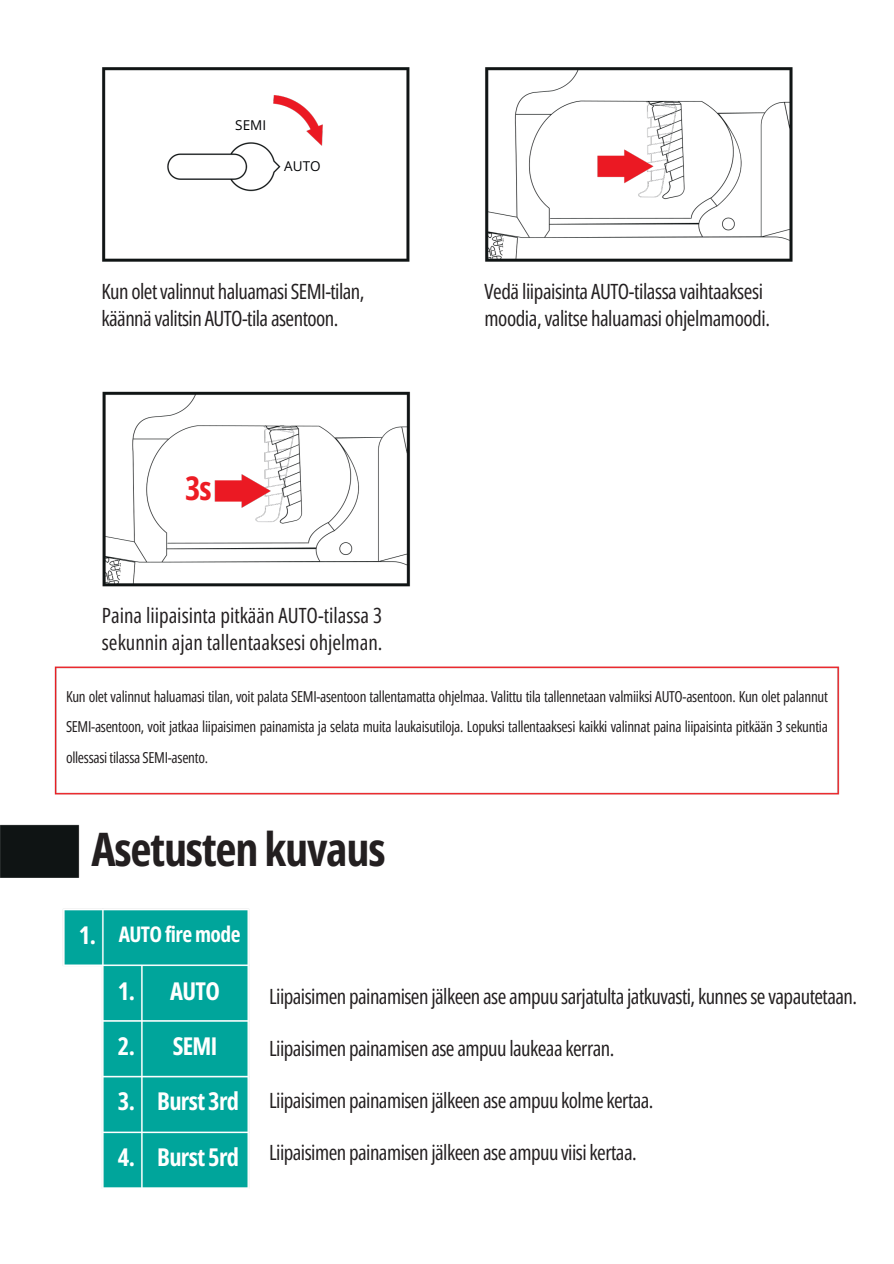
<style>
.page{position:relative;width:894px;height:1264px;background:#fff}
.page>*{position:absolute;margin:0;border:0;box-sizing:border-box;transform-origin:0 0}
.t1{font:700 46.2px "Open Sans Condensed";letter-spacing:-.025em;color:#231f20}
.t2{font:700 32.55px "Open Sans Condensed";color:#ed1c24}
.t3{font:700 24.45px "Open Sans Condensed";letter-spacing:-.025em;color:#fff}
.t4{font:700 21.45px "Open Sans Condensed";letter-spacing:-.025em;color:#fff}
.t5{font:21px/27px "Open Sans Condensed";letter-spacing:-.025em;color:#231f20}
.t6{font:21px/27px "Open Sans Condensed";color:#231f20}
.t7{font:15.15px/30.3px "Open Sans Condensed";letter-spacing:-.02em;color:#231f20;text-align:justify}
.t8{font:13.5px "Open Sans";color:#000204}
</style>
<div class="page">
<img style="left:0;top:67px;width:840px;height:1121px">
<h4 class="t8" style="left:235px;top:115px;width:32px">SEMI</h4>
<h3 class="t8" style="left:284px;top:156px;width:38px">AUTO</h3>
<p class="t5" style="left:102px;top:277px;width:264px">Kun olet valinnut haluamasi SEMI-tilan, käännä valitsin AUTO-tila asentoon.</p>
<p class="t5" style="left:484px;top:277px;width:287px">Vedä liipaisinta AUTO-tilassa vaihtaaksesi moodia, valitse haluamasi ohjelmamoodi.</p>
<h3 class="t2" style="left:185px;top:465px;width:28px">3s</h3>
<h5 class="t6" style="left:102px;top:601px;width:282px">Paina liipaisinta pitkään AUTO-tilassa 3 sekunnin ajan tallentaaksesi ohjelman.</h5>
<h2 class="t7" style="left:66px;top:681px;width:763px">Kun olet valinnut haluamasi tilan, voit palata SEMI-asentoon tallentamatta ohjelmaa. Valittu tila tallennetaan valmiiksi AUTO-asentoon. Kun olet palannut SEMI-asentoon, voit jatkaa liipaisimen painamista ja selata muita laukaisutiloja. Lopuksi tallentaaksesi kaikki valinnat paina liipaisinta pitkään 3 sekuntia ollessasi tilassa SEMI-asento.</h2>
<p class="t1" style="left:91px;top:816px;width:296px">Asetusten kuvaus</p>
<h5 class="t3" style="left:79px;top:917px;width:19px">1.</h5>
<h6 class="t4" style="left:119px;top:918px;width:123px">AUTOfiremode</h6>
<h3 class="t3" style="left:118px;top:974px;width:19px">1.</h3>
<h3 class="t3" style="left:118px;top:1029px;width:19px">2.</h3>
<h3 class="t3" style="left:118px;top:1084px;width:19px">3.</h3>
<h3 class="t3" style="left:118px;top:1139px;width:19px">4.</h3>
<h1 class="t3" style="left:170px;top:974px;width:51px">AUTO</h1>
<h1 class="t3" style="left:173px;top:1029px;width:46px">SEMI</h1>
<h1 class="t3" style="left:157px;top:1084px;width:84px">Burst 3rd</h1>
<h1 class="t3" style="left:157px;top:1139px;width:84px">Burst 5rd</h1>
<h5 class="t5" style="left:269px;top:982px;width:589px">Liipaisimen painamisen jälkeen ase ampuu sarjatulta jatkuvasti, kunnes se vapautetaan.</h5>
<h5 class="t5" style="left:269px;top:1034px;width:347px">Liipaisimen painamisen ase ampuu laukeaa kerran.</h5>
<h5 class="t5" style="left:269px;top:1086px;width:386px">Liipaisimen painamisen jälkeen ase ampuu kolme kertaa.</h5>
<h5 class="t5" style="left:269px;top:1138px;width:369px">Liipaisimen painamisen jälkeen ase ampuu viisi kertaa.</h5>
</div>
